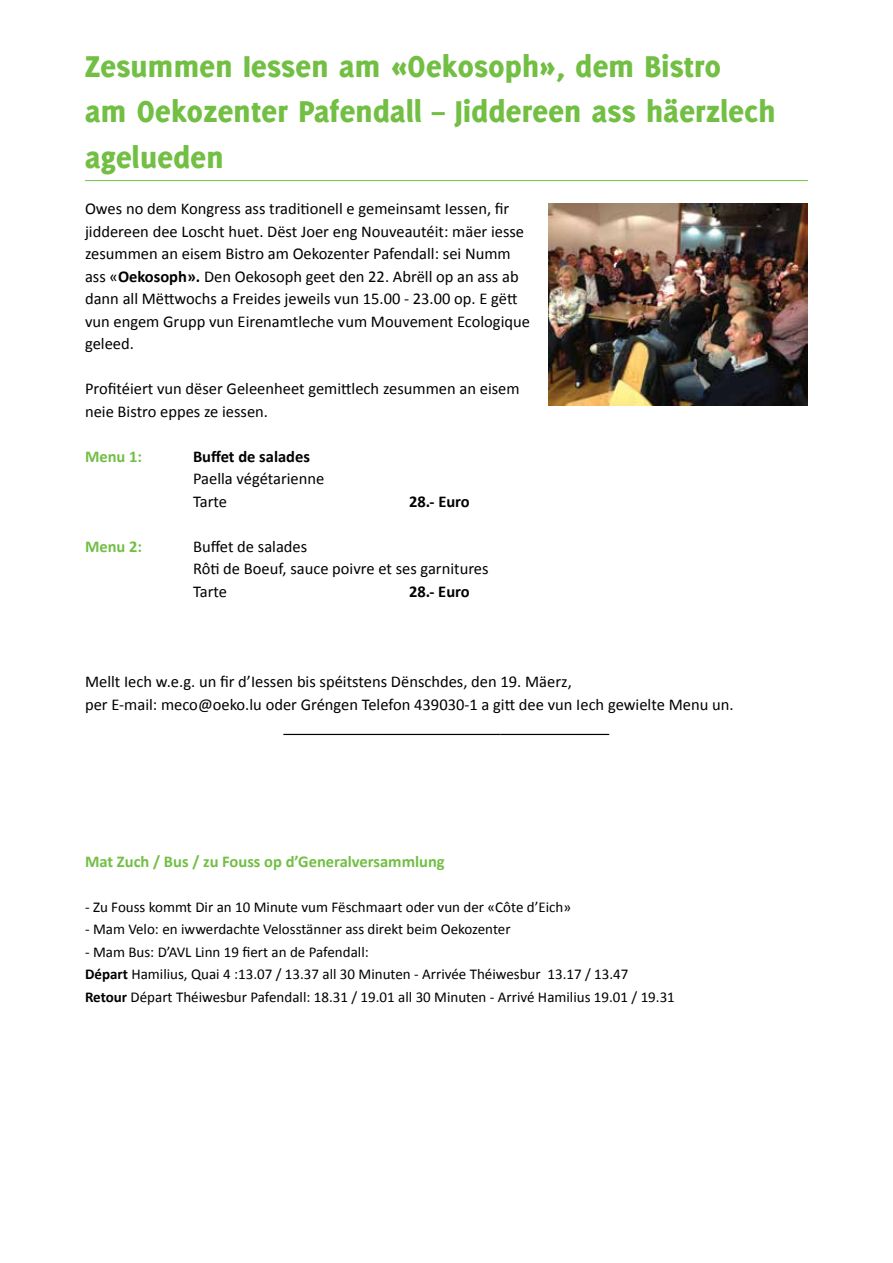
<style>
.page{position:relative;width:893px;height:1263px;background:#fff}
.page>*{position:absolute;margin:0;border:0;box-sizing:border-box;transform-origin:0 0}
.t1{font:800 33px/45px "Delicious";letter-spacing:.01em;color:#72bf44}
.t2{font:16.5px/22.5px "Calibri";color:#000}
.t3{font:700 16.5px "Calibri";color:#72bf44}
.t4{font:700 16.5px "Calibri";color:#000}
.t5{font:15px/22.5px "Calibri";color:#000}
.t6{font:15px "Arial";color:#000}
.s1{font-weight:700}
</style>
<div class="page">
<img style="left:549px;top:204px;width:259px;height:202px">
<hr style="left:85px;top:180px;width:723px;height:1px;background:#72bf44">
<h1 class="t1" style="left:85px;top:44px;width:692px">Zesummen Iessen am «Oekosoph», dem Bistro<br>am Oekozenter Pafendall – Jiddereen ass häerzlech agelueden</h1>
<p class="t2" style="left:85px;top:198px;width:446px">Owes no dem Kongress ass traditionell e gemeinsamt Iessen, fir jiddereen dee Loscht huet. Dëst Joer eng Nouveautéit: mäer iesse zesummen an eisem Bistro am Oekozenter Pafendall: sei Numm ass «<span class="s1">Oekosoph».</span> Den Oekosoph geet den 22. Abrëll op an ass ab dann all Mëttwochs a Freides jeweils vun 15.00 - 23.00 op. E gëtt vun engem Grupp vun Eirenamtleche vum Mouvement Ecologique geleed.</p>
<p class="t2" style="left:85px;top:378px;width:436px">Profitéiert vun dëser Geleenheet gemittlech zesummen an eisem neie Bistro eppes ze iessen.</p>
<p class="t3" style="left:85px;top:446px;width:59px">Menu 1:</p>
<p class="t4" style="left:193px;top:446px;width:118px">Buffet de salades</p>
<p class="t2" style="left:193px;top:468px;width:133px">Paella végétarienne<br>Tarte</p>
<p class="t4" style="left:409px;top:491px;width:62px">28.- Euro</p>
<p class="t3" style="left:85px;top:536px;width:59px">Menu 2:</p>
<p class="t2" style="left:193px;top:535px;width:297px">Buffet de salades<br>Rôti de Boeuf, sauce poivre et ses garnitures<br>Tarte</p>
<p class="t4" style="left:409px;top:581px;width:62px">28.- Euro</p>
<p class="t2" style="left:85px;top:670px;width:650px">Mellt Iech w.e.g. un fir d’Iessen bis spéitstens Dënschdes, den 19. Mäerz,<br>per E-mail: meco@oeko.lu oder Gréngen Telefon 439030-1 a gitt dee vun Iech gewielte Menu un.</p>
<p class="t6" style="left:284px;top:717px;width:327px">_______________________________________</p>
<p class="t3" style="left:85px;top:851px;width:361px">Mat Zuch / Bus / zu Fouss op d’Generalversammlung</p>
<p class="t5" style="left:85px;top:896px;width:488px">- Zu Fouss kommt Dir an 10 Minute vum Fëschmaart oder vun der «Côte d’Eich»</p>
<p class="t5" style="left:85px;top:918px;width:427px">- Mam Velo: en iwwerdachte Velosstänner ass direkt beim Oekozenter</p>
<p class="t5" style="left:85px;top:941px;width:591px">- Mam Bus: D’AVL Linn 19 fiert an de Pafendall:<br><span class="s1">Départ</span> Hamilius, Quai 4 :13.07 / 13.37 all 30 Minuten - Arrivée Théiwesbur 13.17 / 13.47<br><span class="s1">Retour</span> Départ Théiwesbur Pafendall: 18.31 / 19.01 all 30 Minuten - Arrivé Hamilius 19.01 / 19.31</p>
</div>
